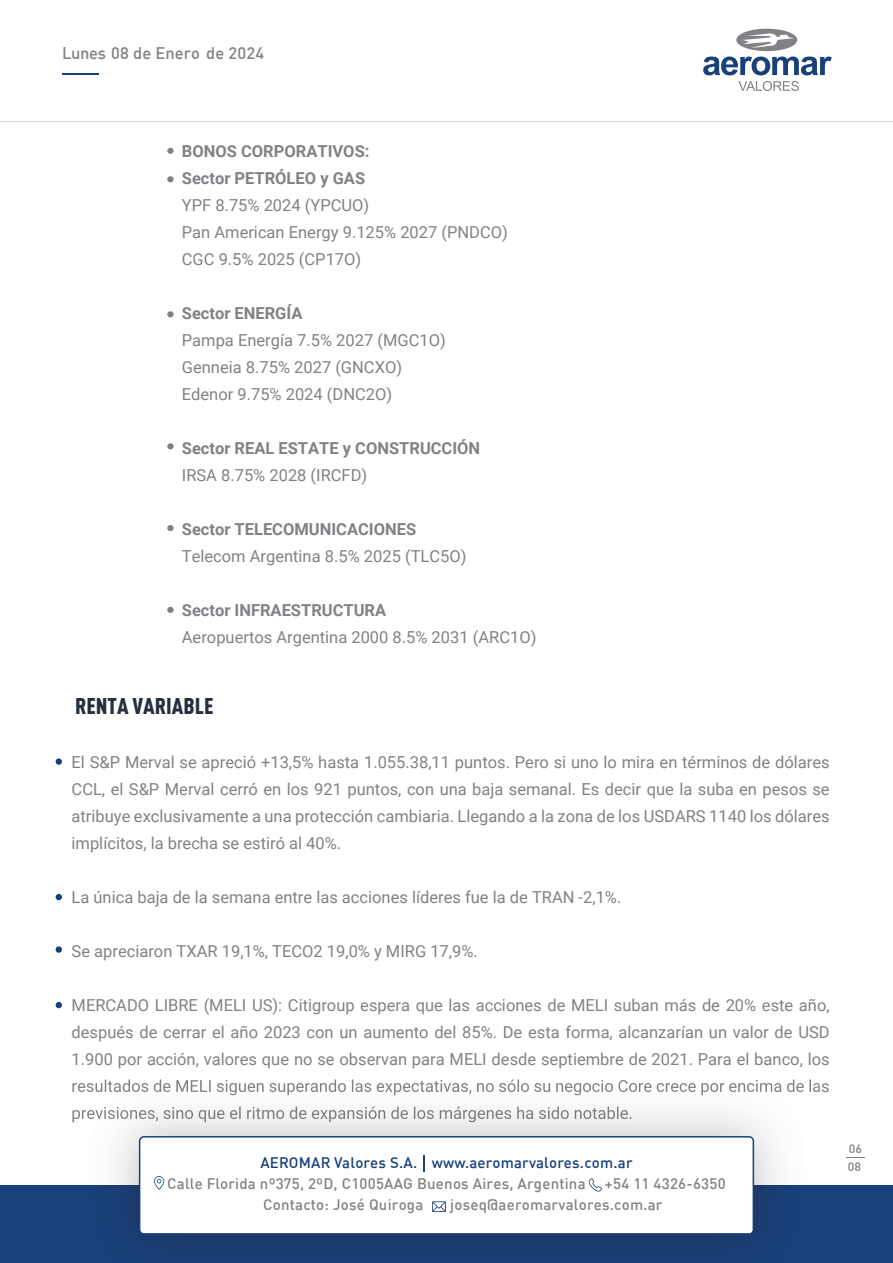
<style>
.page{position:relative;width:893px;height:1263px;background:#fff}
.page>*{position:absolute;margin:0;border:0;box-sizing:border-box;transform-origin:0 0}
.t1{font:900 condensed 22.5px "DIN Pro";color:#262f3e}
.t2{font:16.5px/27px "Roboto";color:#808286;text-align:justify}
.t3{font:700 16.5px/27px "Roboto";color:#808286}
.t4{font:500 16.5px "DIN";color:#808286}
.t5{font:500 15px "DIN";letter-spacing:.015em;color:#808286}
.t6{font:500 15px "DIN";letter-spacing:.015em;color:#18407b}
.t7{font:500 12px "DIN";color:#808286}
</style>
<div class="page">
<div style="left:167px;top:607px;width:7px;height:6px;background:#808286;border-radius:50%"></div>
<div style="left:167px;top:525px;width:7px;height:6px;background:#808286;border-radius:50%"></div>
<div style="left:167px;top:148px;width:7px;height:6px;background:#808286;border-radius:50%"></div>
<div style="left:167px;top:176px;width:7px;height:6px;background:#808286;border-radius:50%"></div>
<div style="left:167px;top:311px;width:7px;height:6px;background:#808286;border-radius:50%"></div>
<div style="left:167px;top:443px;width:7px;height:6px;background:#808286;border-radius:50%"></div>
<svg style="left:56px;top:894px;width:6px;height:6px"></svg>
<div style="left:56px;top:946px;width:6px;height:7px;background:#18407b;border-radius:50%"></div>
<svg style="left:56px;top:1002px;width:6px;height:6px"></svg>
<div style="left:56px;top:758px;width:6px;height:7px;background:#18407b;border-radius:50%"></div>
<hr style="left:0;top:121px;width:893px;height:1px;background:#d3d3d5">
<svg style="left:703px;top:57px;width:129px;height:18px"></svg>
<svg style="left:738px;top:81px;width:61px;height:10px"></svg>
<div style="left:736px;top:29px;width:61px;height:22px;background:#808286;border-radius:50%"></div>
<svg style="left:743px;top:33px;width:51px;height:15px"></svg>
<hr style="left:62px;top:73px;width:37px;height:2px;background:#18407b">
<div style="left:0;top:1185px;width:893px;height:78px;background:#18407b"></div>
<img style="left:116px;top:1095px;width:660px;height:154px">
<img style="left:75px;top:1079px;width:743px;height:16px">
<img style="left:75px;top:1106px;width:556px;height:16px">
<svg style="left:139px;top:1136px;width:615px;height:98px"></svg>
<svg style="left:424px;top:1155px;width:1px;height:17px"></svg>
<svg style="left:432px;top:1201px;width:14px;height:11px"></svg>
<svg style="left:589px;top:1178px;width:13px;height:13px"></svg>
<svg style="left:154px;top:1176px;width:10px;height:14px"></svg>
<svg style="left:846px;top:1157px;width:19px;height:1px"></svg>
<p class="t4" style="left:62px;top:43px;width:204px">Lunes 08 de Enero de 2024</p>
<p class="t3" style="left:182px;top:137px;width:189px">BONOS CORPORATIVOS:<br>Sector PETRÓLEO y GAS</p>
<p class="t2" style="left:182px;top:191px;width:328px;text-align:left">YPF 8.75% 2024 (YPCUO)<br>Pan American Energy 9.125% 2027 (PNDCO)<br>CGC 9.5% 2025 (CP17O)</p>
<p class="t3" style="left:182px;top:299px;width:122px">Sector ENERGÍA</p>
<p class="t2" style="left:182px;top:326px;width:265px;text-align:left">Pampa Energía 7.5% 2027 (MGC1O)<br>Genneia 8.75% 2027 (GNCXO)<br>Edenor 9.75% 2024 (DNC2O)</p>
<p class="t3" style="left:182px;top:434px;width:300px">Sector REAL ESTATE y CONSTRUCCIÓN</p>
<p class="t2" style="left:182px;top:461px;width:187px">IRSA 8.75% 2028 (IRCFD)</p>
<p class="t3" style="left:182px;top:515px;width:236px">Sector TELECOMUNICACIONES</p>
<p class="t2" style="left:182px;top:542px;width:286px">Telecom Argentina 8.5% 2025 (TLC5O)</p>
<p class="t3" style="left:182px;top:596px;width:206px">Sector INFRAESTRUCTURA</p>
<p class="t2" style="left:182px;top:623px;width:356px">Aeropuertos Argentina 2000 8.5% 2031 (ARC1O)</p>
<h1 class="t1" style="left:75px;top:689px;width:140px">RENTA VARIABLE</h1>
<p class="t2" style="left:72px;top:748px;width:760px">El S&amp;P Merval se apreció +13,5% hasta 1.055.38,11 puntos. Pero si uno lo mira en términos de dólares CCL, el S&amp;P Merval cerró en los 921 puntos, con una baja semanal. Es decir que la suba en pesos se atribuye exclusivamente a una protección cambiaria. Llegando a la zona de los USDARS 1140 los dólares implícitos, la brecha se estiró al 40%.</p>
<p class="t2" style="left:72px;top:883px;width:551px">La única baja de la semana entre las acciones líderes fue la de TRAN -2,1%.</p>
<p class="t2" style="left:72px;top:937px;width:408px">Se apreciaron TXAR 19,1%, TECO2 19,0% y MIRG 17,9%.</p>
<p class="t2" style="left:72px;top:991px;width:760px">MERCADO LIBRE (MELI US): Citigroup espera que las acciones de MELI suban más de 20% este año, después de cerrar el año 2023 con un aumento del 85%. De esta forma, alcanzarían un valor de USD 1.900 por acción, valores que no se observan para MELI desde septiembre de 2021. Para el banco, los</p>
<p class="t6" style="left:260px;top:1153px;width:374px">AEROMAR Valores S.A. www.aeromarvalores.com.ar</p>
<p class="t5" style="left:167px;top:1174px;width:420px">Calle Florida nº375, 2ºD, C1005AAG Buenos Aires, Argentina</p>
<p class="t5" style="left:605px;top:1174px;width:122px">+54 11 4326-6350</p>
<p class="t5" style="left:263px;top:1195px;width:162px">Contacto: José Quiroga</p>
<p class="t5" style="left:450px;top:1195px;width:214px">joseq@aeromarvalores.com.ar</p>
<p class="t7" style="left:849px;top:1141px;width:15px">06</p>
<p class="t7" style="left:848px;top:1159px;width:15px">08</p>
</div>
